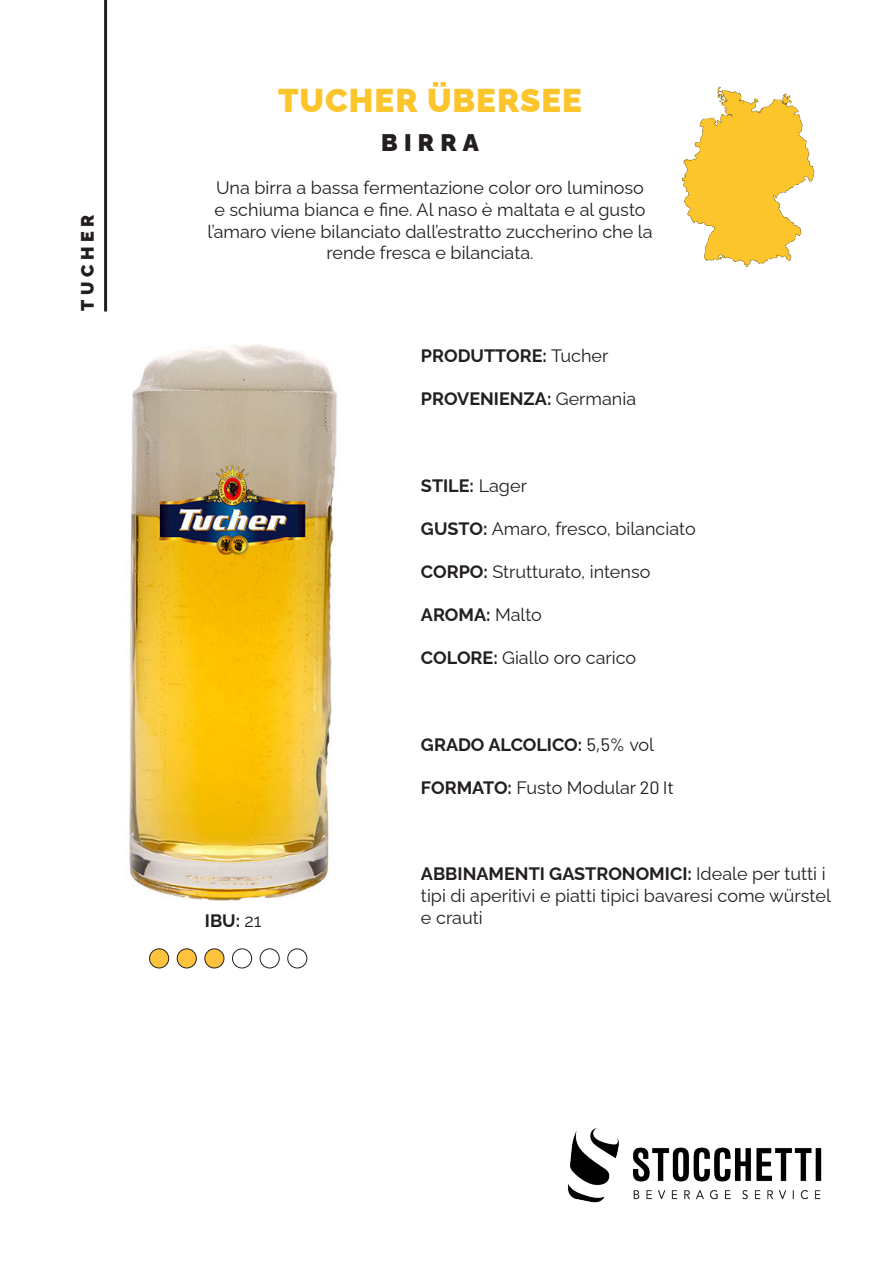
<style>
.page{position:relative;width:893px;height:1263px;background:#fff}
.page>*{position:absolute;margin:0;border:0;box-sizing:border-box;transform-origin:0 0}
.t1{font:900 33px "Raleway";letter-spacing:.03em;color:#fdc52c}
.t2{font:900 24px "Raleway";letter-spacing:.26em;color:#231f20}
.t3{font:18px/21.6px "Raleway";color:#231f20}
.t4{font:700 18px "Raleway";color:#231f20}
.t5{font:900 18px "Raleway";letter-spacing:.26em;color:#231f20}
.s1{font-weight:400}
.s2{font-weight:700}
.s3{font-family:"Barlow";font-weight:400}
.s4{font-family:"Barlow"}
</style>
<div class="page">
<img style="left:568px;top:1128px;width:254px;height:75px">
<img style="left:129px;top:345px;width:208px;height:555px">
<img style="left:681px;top:86px;width:134px;height:181px">
<hr style="left:104px;top:0;width:3px;height:311px;background:#231f20">
<div style="left:150px;top:949px;width:19px;height:19px;background:#fec33e;border-radius:50%"></div>
<div style="left:149px;top:948px;width:20px;height:20px;border:1px solid #231f20;border-radius:50%"></div>
<div style="left:177px;top:949px;width:19px;height:19px;background:#fec33d;border-radius:50%"></div>
<div style="left:177px;top:948px;width:20px;height:20px;border:1px solid #231f20;border-radius:50%"></div>
<div style="left:205px;top:949px;width:19px;height:19px;background:#fec33d;border-radius:50%"></div>
<div style="left:204px;top:948px;width:20px;height:20px;border:1px solid #231f20;border-radius:50%"></div>
<div style="left:232px;top:948px;width:20px;height:20px;border:1px solid #231f20;border-radius:50%"></div>
<div style="left:260px;top:948px;width:20px;height:20px;border:1px solid #231f20;border-radius:50%"></div>
<div style="left:287px;top:948px;width:20px;height:20px;border:1px solid #231f20;border-radius:50%"></div>
<p class="t5" style="left:73px;top:311px;width:98px;rotate:-90deg">TUCHER</p>
<p class="t1" style="left:278px;top:74px;width:305px">TUCHER ÜBERSEE</p>
<p class="t2" style="left:381px;top:124px;width:99px">BIRRA</p>
<p class="t3" style="left:207px;top:175px;width:447px;text-align:center">Una birra a bassa fermentazione color oro luminoso<br>e schiuma bianca e fine. Al naso è maltata e al gusto l’amaro viene bilanciato dall’estratto zuccherino che la rende fresca e bilanciata.</p>
<p class="t4" style="left:421px;top:341px;width:189px">PRODUTTORE: <span class="s1">Tucher</span></p>
<p class="t4" style="left:421px;top:384px;width:217px">PROVENIENZA: <span class="s1">Germania</span></p>
<p class="t4" style="left:421px;top:471px;width:108px">STILE: <span class="s1">Lager</span></p>
<p class="t3" style="left:421px;top:516px;width:276px"><span class="s2">GUSTO:</span> Amaro, fresco, bilanciato</p>
<p class="t3" style="left:421px;top:559px;width:231px"><span class="s2">CORPO:</span> Strutturato, intenso</p>
<p class="t4" style="left:421px;top:600px;width:123px">AROMA: <span class="s1">Malto</span></p>
<p class="t3" style="left:421px;top:645px;width:217px"><span class="s2">COLORE:</span> Giallo oro carico</p>
<p class="t4" style="left:205px;top:906px;width:58px">IBU: <span class="s1">21</span></p>
<p class="t4" style="left:421px;top:730px;width:235px">GRADO ALCOLICO: <span class="s3">5,5%</span> <span class="s1">vol</span></p>
<p class="t3" style="left:421px;top:775px;width:254px"><span class="s2">FORMATO:</span> Fusto Modular <span class="s4">20 lt</span></p>
<p class="t3" style="left:421px;top:861px;width:411px"><span class="s2">ABBINAMENTI GASTRONOMICI:</span> Ideale per tutti i tipi di aperitivi e piatti tipici bavaresi come würstel e crauti</p>
</div>
